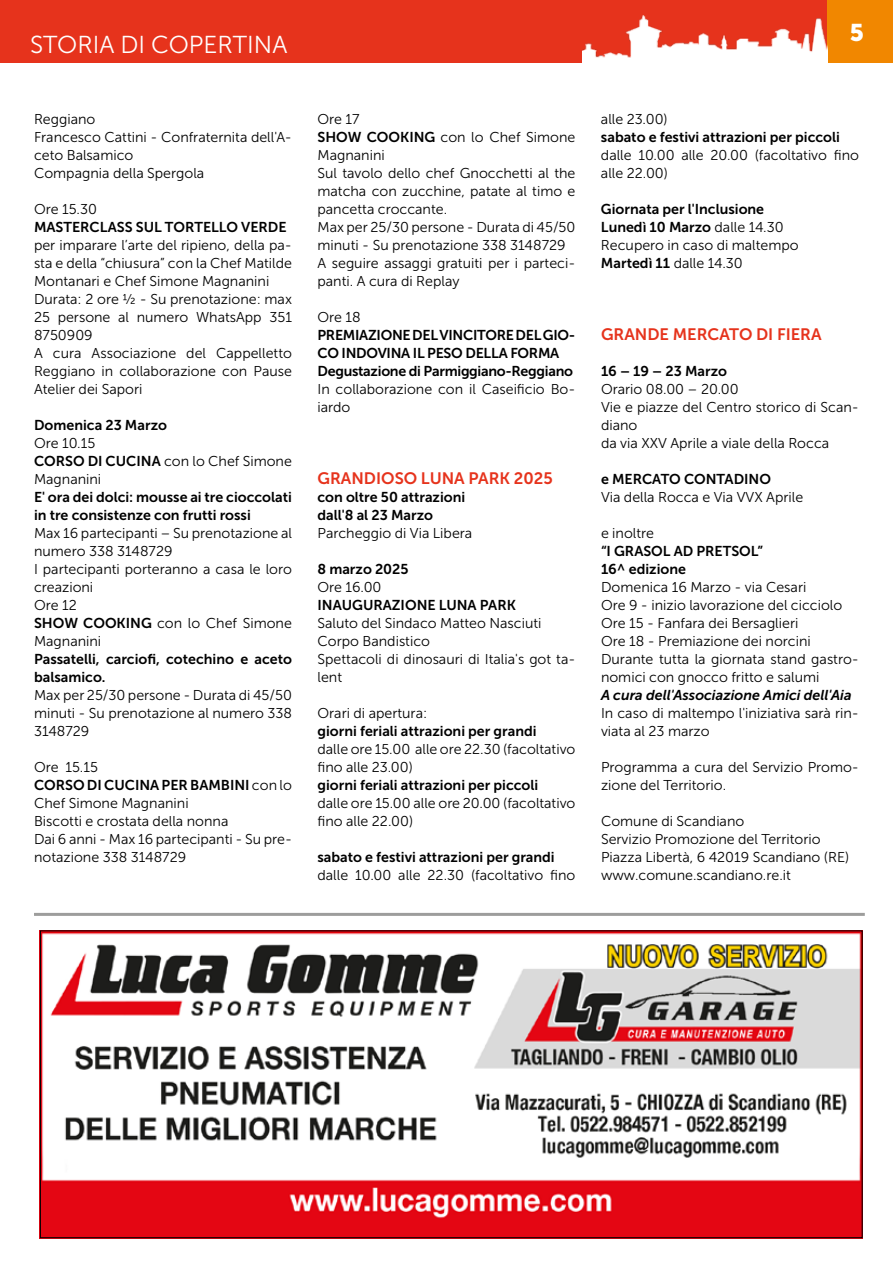
<style>
.page{position:relative;width:893px;height:1263px;background:#fff}
.page>*{position:absolute;margin:0;border:0;box-sizing:border-box;transform-origin:0 0}
.t1{font:24.45px "Museo Sans 300";color:#fff}
.t2{font:24px "Museo Sans 900";color:#fff}
.t3{font:16.5px "Museo Sans 700";color:#e6331c}
.t4{font:14.25px/18px "Museo Sans 300";color:#000}
.t5{font:14.25px/18px "Museo Sans 700";color:#000}
.t6{font:14.25px/18px "Museo Sans 700";letter-spacing:-.02em;color:#000}
.t7{font:italic 14.25px "Museo Sans 700";color:#000}
.s1{font-family:"Museo Sans 700"}
.s2{font-family:"Museo Sans 300"}
</style>
<div class="page">
<div style="left:0;top:0;width:893px;height:63px;background:#e6331c"></div>
<div style="left:827px;top:0;width:66px;height:63px;background:#f18700"></div>
<img style="left:583px;top:16px;width:244px;height:47px">
<hr style="left:34px;top:913px;width:831px;height:3px;background:#9d9d9c">
<img style="left:39px;top:930px;width:821px;height:308px">
<h1 class="t1" style="left:30px;top:31px;width:259px">STORIA DI COPERTINA</h1>
<p class="t4" style="left:34px;top:110px;width:259px">Reggiano<br>Francesco Cattini - Confraternita dell'A&shy;ceto Balsamico<br>Compagnia della Spergola</p>
<p class="t4" style="left:34px;top:200px;width:64px">Ore 15.30</p>
<p class="t5" style="left:34px;top:218px;width:254px">MASTERCLASS SUL TORTELLO VERDE</p>
<p class="t4" style="left:34px;top:236px;width:259px">per imparare l’arte del ripieno, della pa&shy;sta e della “chiusura” con la Chef Matilde<br>Montanari e Chef Simone Magnanini<br>Durata: 2 ore ½ - Su prenotazione: max<br>25 persone al numero WhatsApp 351<br>8750909<br>A cura Associazione del Cappelletto<br>Reggiano in collaborazione con Pause<br>Atelier dei Sapori</p>
<p class="t5" style="left:34px;top:416px;width:135px">Domenica 23 Marzo</p>
<p class="t4" style="left:34px;top:434px;width:259px">Ore 10.15<br><span class="s1">CORSO DI CUCINA</span> con lo Chef Simone<br>Magnanini</p>
<p class="t5" style="left:34px;top:488px;width:259px">E' ora dei dolci: mousse ai tre cioccolati in tre consistenze con frutti rossi</p>
<p class="t4" style="left:34px;top:524px;width:259px">Max 16 partecipanti – Su prenotazione al numero 338 3148729<br>I partecipanti porteranno a casa le loro creazioni<br>Ore 12<br><span class="s1">SHOW COOKING</span> con lo Chef Simone<br>Magnanini</p>
<p class="t5" style="left:34px;top:650px;width:259px">Passatelli, carciofi, cotechino e aceto balsamico.</p>
<p class="t4" style="left:34px;top:686px;width:259px;text-align:justify">Max per 25/30 persone - Durata di 45/50 minuti - Su prenotazione al numero 338<br>3148729</p>
<p class="t4" style="left:34px;top:758px;width:66px">Ore 15.15</p>
<p class="t5" style="left:34px;top:776px;width:259px">CORSO DI CUCINA PER BAMBINI <span class="s2">con lo</span></p>
<p class="t4" style="left:34px;top:794px;width:259px">Chef Simone Magnanini<br>Biscotti e crostata della nonna<br>Dai 6 anni - Max 16 partecipanti - Su pre&shy;notazione 338 3148729</p>
<h2 class="t2" style="left:850px;top:19px;width:16px">5</h2>
<p class="t4" style="left:317px;top:110px;width:259px">Ore 17<br><span class="s1">SHOW COOKING</span> con lo Chef Simone<br>Magnanini<br>Sul tavolo dello chef Gnocchetti al the matcha con zucchine, patate al timo e pancetta croccante.<br>Max per 25/30 persone - Durata di 45/50 minuti - Su prenotazione 338 3148729<br>A seguire assaggi gratuiti per i parteci&shy;panti. A cura di Replay</p>
<p class="t4" style="left:317px;top:308px;width:45px">Ore 18</p>
<p class="t6" style="left:317px;top:326px;width:259px">PREMIAZIONE DEL VINCITORE DEL GIO-<br>CO INDOVINA IL PESO DELLA FORMA<br>Degustazione di Parmiggiano-Reggiano</p>
<p class="t4" style="left:317px;top:380px;width:259px">In collaborazione con il Caseificio Bo&shy;iardo</p>
<p class="t3" style="left:317px;top:469px;width:237px">GRANDIOSO LUNA PARK 2025</p>
<p class="t5" style="left:317px;top:488px;width:149px">con oltre 50 attrazioni dall'8 al 23 Marzo</p>
<p class="t4" style="left:317px;top:524px;width:156px">Parcheggio di Via Libera</p>
<p class="t5" style="left:317px;top:560px;width:93px">8 marzo 2025</p>
<p class="t4" style="left:317px;top:578px;width:66px">Ore 16.00</p>
<p class="t5" style="left:317px;top:596px;width:200px">INAUGURAZIONE LUNA PARK</p>
<p class="t4" style="left:317px;top:614px;width:259px">Saluto del Sindaco Matteo Nasciuti<br>Corpo Bandistico<br>Spettacoli di dinosauri di Italia's got ta&shy;lent</p>
<p class="t4" style="left:317px;top:704px;width:111px">Orari di apertura:</p>
<p class="t5" style="left:317px;top:722px;width:221px">giorni feriali attrazioni per grandi</p>
<p class="t4" style="left:317px;top:740px;width:259px">dalle ore 15.00 alle ore 22.30 (facoltativo fino alle 23.00)</p>
<p class="t5" style="left:317px;top:776px;width:222px">giorni feriali attrazioni per piccoli</p>
<p class="t4" style="left:317px;top:794px;width:259px">dalle ore 15.00 alle ore 20.00 (facoltativo fino alle 22.00)</p>
<p class="t5" style="left:317px;top:848px;width:239px">sabato e festivi attrazioni per grandi</p>
<p class="t4" style="left:317px;top:866px;width:259px">dalle 10.00 alle 22.30 (facoltativo fino</p>
<p class="t4" style="left:601px;top:110px;width:68px">alle 23.00)</p>
<p class="t5" style="left:601px;top:128px;width:241px">sabato e festivi attrazioni per piccoli</p>
<p class="t4" style="left:601px;top:146px;width:259px">dalle 10.00 alle 20.00 (facoltativo fino alle 22.00)</p>
<p class="t5" style="left:601px;top:200px;width:184px">Giornata per l'Inclusione<br>Lunedì 10 Marzo <span class="s2">dalle 14.30</span></p>
<p class="t4" style="left:601px;top:236px;width:199px">Recupero in caso di maltempo<br><span class="s1">Martedì 11</span> dalle 14.30</p>
<p class="t3" style="left:601px;top:325px;width:222px">GRANDE MERCATO DI FIERA</p>
<p class="t5" style="left:601px;top:362px;width:128px">16 – 19 – 23 Marzo</p>
<p class="t4" style="left:601px;top:380px;width:259px">Orario 08.00 – 20.00<br>Vie e piazze del Centro storico di Scan&shy;diano<br>da via XXV Aprile a viale della Rocca</p>
<p class="t5" style="left:601px;top:470px;width:172px">e MERCATO CONTADINO</p>
<p class="t4" style="left:601px;top:488px;width:204px">Via della Rocca e Via VVX Aprile</p>
<p class="t4" style="left:601px;top:524px;width:55px">e inoltre</p>
<p class="t5" style="left:601px;top:542px;width:164px">“I GRASOL AD PRETSOL”<br>16^ edizione</p>
<p class="t4" style="left:601px;top:578px;width:259px">Domenica 16 Marzo - via Cesari<br>Ore 9 - inizio lavorazione del cicciolo Ore 15 - Fanfara dei Bersaglieri<br>Ore 18 - Premiazione dei norcini Durante tutta la giornata stand gastro&shy;nomici con gnocco fritto e salumi</p>
<p class="t7" style="left:601px;top:687px;width:252px">A cura dell'Associazione Amici dell'Aia</p>
<p class="t4" style="left:601px;top:704px;width:259px">In caso di maltempo l'iniziativa sarà rin&shy;viata al 23 marzo</p>
<p class="t4" style="left:601px;top:758px;width:259px">Programma a cura del Servizio Promo&shy;zione del Territorio.</p>
<p class="t4" style="left:601px;top:812px;width:250px">Comune di Scandiano<br>Servizio Promozione del Territorio<br>Piazza Libertà, 6 42019 Scandiano (RE) www.comune.scandiano.re.it</p>
</div>
